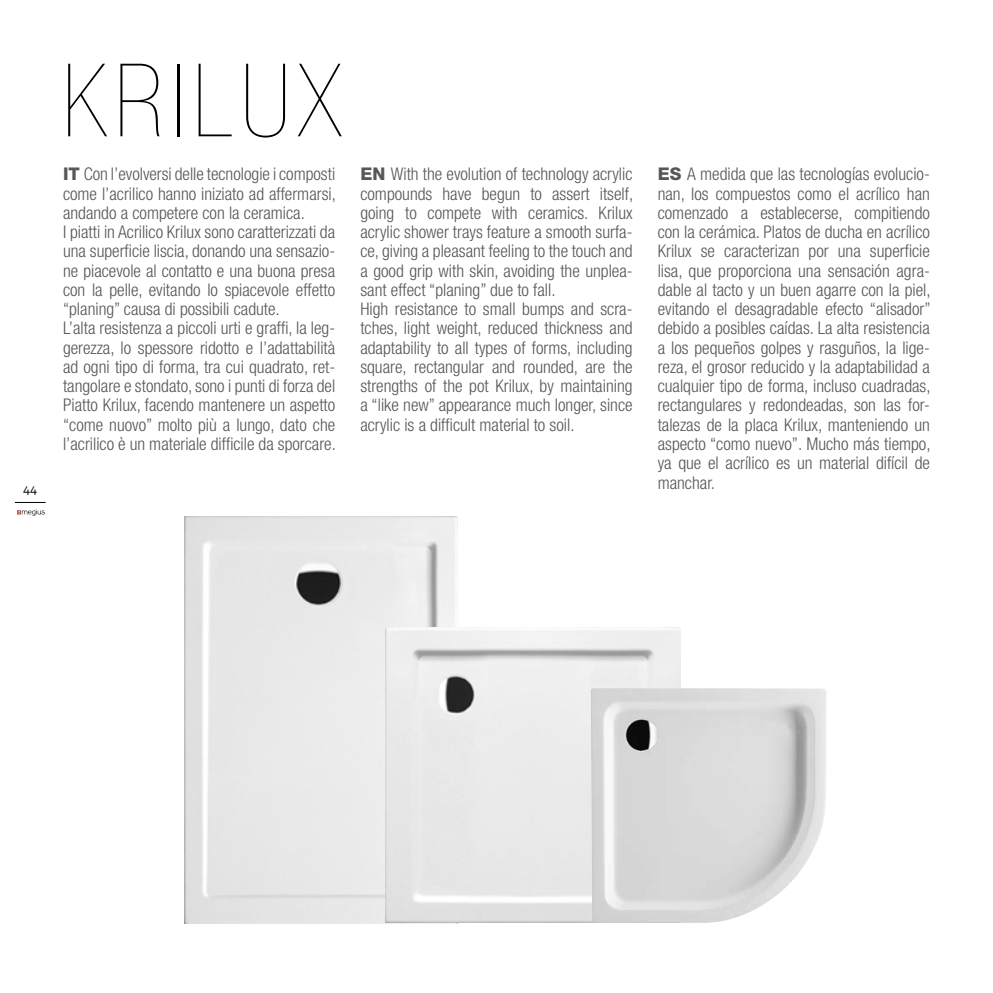
<style>
.page{position:relative;width:993px;height:993px;background:#fff}
.page>*{position:absolute;margin:0;border:0;box-sizing:border-box;transform-origin:0 0}
.t1{font:900 condensed 101.5px "Helvetica Neue";letter-spacing:.07em;color:#000}
.t2{font:300 condensed 17.5px/19.2px "Helvetica Neue";color:#575756}
.t3{font:300 12.25px "Montserrat";color:#000}
.s1{font-weight:800;font-stretch:normal}
</style>
<div class="page">
<hr style="left:15px;top:502px;width:31px;height:1px;background:#000">
<svg style="left:17px;top:509px;width:28px;height:6px"></svg>
<img style="left:185px;top:516px;width:272px;height:406px">
<img style="left:385px;top:627px;width:295px;height:295px">
<img style="left:590px;top:687px;width:236px;height:235px">
<p class="t3" style="left:23px;top:483px;width:16px">44</p>
<p class="t1" style="left:62px;top:45px;width:281px">KRILUX</p>
<p class="t2" style="left:63px;top:164px;width:274px"><span class="s1">IT</span> Con l’evolversi delle tecnologie i composti come l’acrilico hanno iniziato ad affermarsi, andando a competere con la ceramica.<br>I piatti in Acrilico Krilux sono caratterizzati da una superficie liscia, donando una sensazio&shy;ne piacevole al contatto e una buona presa con la pelle, evitando lo spiacevole effetto “planing” causa di possibili cadute.<br>L’alta resistenza a piccoli urti e graffi, la leg&shy;gerezza, lo spessore ridotto e l’adattabilità ad ogni tipo di forma, tra cui quadrato, ret&shy;tangolare e stondato, sono i punti di forza del Piatto Krilux, facendo mantenere un aspetto “come nuovo” molto più a lungo, dato che l’acrilico è un materiale difficile da sporcare.</p>
<p class="t2" style="left:360px;top:164px;width:274px"><span class="s1">EN</span> With the evolution of technology acrylic compounds have begun to assert itself, going to compete with ceramics. Krilux acrylic shower trays feature a smooth surfa&shy;ce, giving a pleasant feeling to the touch and a good grip with skin, avoiding the unplea&shy;sant effect “planing” due to fall.<br>High resistance to small bumps and scra&shy;tches, light weight, reduced thickness and adaptability to all types of forms, including square, rectangular and rounded, are the strengths of the pot Krilux, by maintaining a “like new” appearance much longer, since acrylic is a difficult material to soil.</p>
<p class="t2" style="left:657px;top:164px;width:274px;text-align:justify"><span class="s1">ES</span> A medida que las tecnologías evolucio&shy;nan, los compuestos como el acrílico han comenzado a establecerse, compitiendo con la cerámica. Platos de ducha en acrílico Krilux se caracterizan por una superficie lisa, que proporciona una sensación agra&shy;dable al tacto y un buen agarre con la piel, evitando el desagradable efecto “alisador” debido a posibles caídas. La alta resistencia a los pequeños golpes y rasguños, la lige&shy;reza, el grosor reducido y la adaptabilidad a cualquier tipo de forma, incluso cuadradas, rectangulares y redondeadas, son las for&shy;talezas de la placa Krilux, manteniendo un aspecto “como nuevo”. Mucho más tiempo, ya que el acrílico es un material difícil de manchar.</p>
</div>
